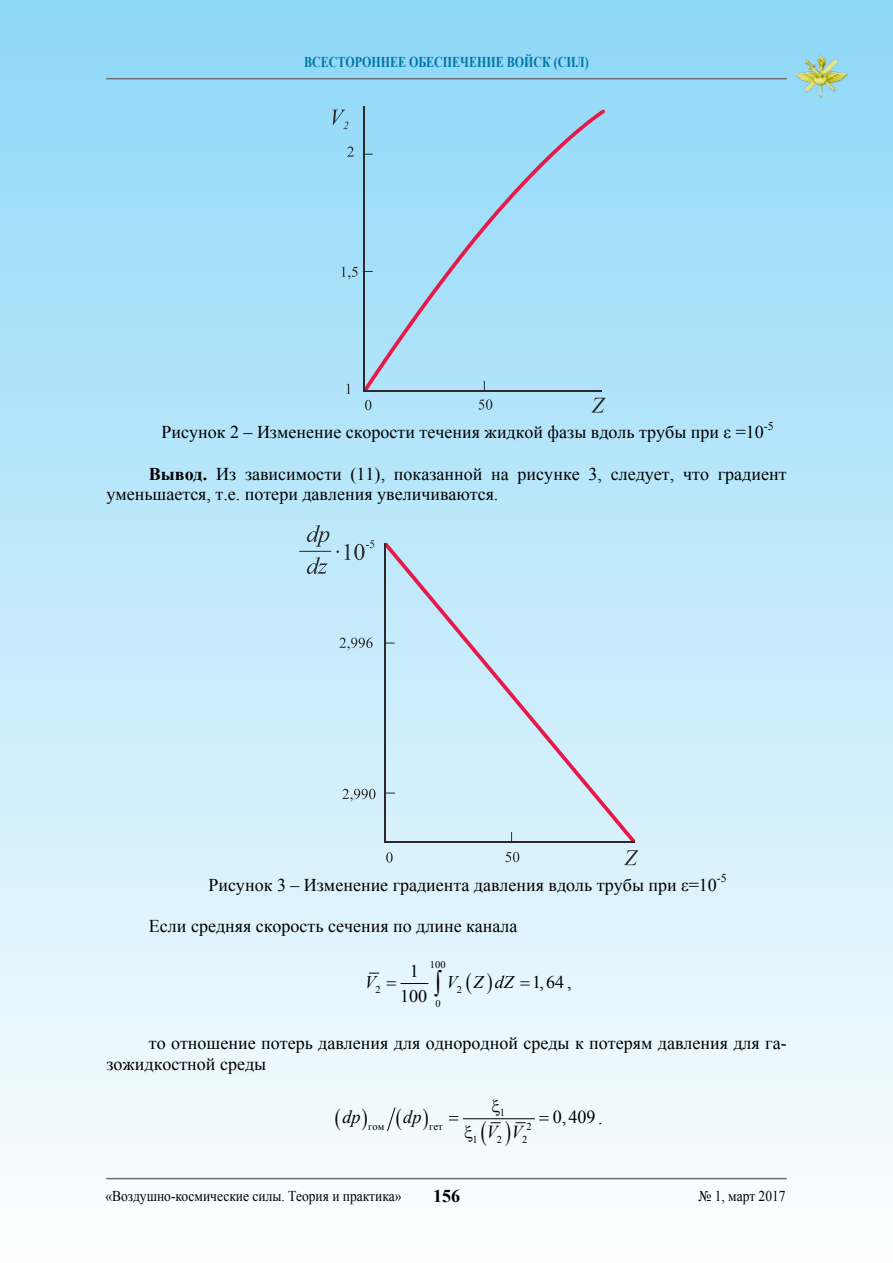
<style>
.page{position:relative;width:893px;height:1263px;background:#fff}
.page>*{position:absolute;margin:0;border:0;box-sizing:border-box;transform-origin:0 0}
.t1{font:italic 18.3px "Times New Roman";color:#000}
.t2{font:18.3px "Times New Roman";color:#000}
.t3{font:18px/20.7px "Times New Roman";color:#000}
.t4{font:700 18px "Times New Roman";color:#000}
.t5{font:17.7px "Times New Roman";color:#000}
.t6{font:italic 17.7px "Times New Roman";color:#000}
.t7{font:15px "Times New Roman";color:#000;scale:.9 1}
.t8{font:700 15px "Times New Roman";color:#0076a3;scale:.8 1}
.t9{font:12px "Times New Roman";color:#000}
.t10{font:10.5px "Times New Roman";letter-spacing:-.005em;color:#000}
.t11{font:10.2px "Times New Roman";color:#000}
.s1{font-weight:700}
.s2{font-size:18px}
</style>
<div class="page">
<div style="left:0;top:0;width:893px;height:1263px;background:linear-gradient(to bottom,#8dd7f8,#fefefe)"></div>
<hr style="left:106px;top:78px;width:681px;height:1px;background:#6d6e71">
<hr style="left:106px;top:1178px;width:681px;height:1px;background:#6d6e71">
<img style="left:792px;top:52px;width:58px;height:47px">
<hr style="left:463px;top:1118px;width:71px;height:1px;background:#000">
<svg style="left:364px;top:110px;width:241px;height:281px;background:#a4dbf5"></svg>
<hr style="left:363px;top:106px;width:1px;height:285px;background:#2b2a29">
<hr style="left:363px;top:390px;width:239px;height:1px;background:#2b2a29">
<svg style="left:365px;top:400px;width:6px;height:10px"></svg>
<svg style="left:479px;top:399px;width:13px;height:11px"></svg>
<svg style="left:592px;top:398px;width:13px;height:15px"></svg>
<svg style="left:347px;top:146px;width:7px;height:11px"></svg>
<svg style="left:342px;top:267px;width:30px;height:12px"></svg>
<svg style="left:346px;top:384px;width:4px;height:10px"></svg>
<svg style="left:332px;top:110px;width:16px;height:19px"></svg>
<svg style="left:386px;top:543px;width:249px;height:299px;background:#cae7f7"></svg>
<hr style="left:384px;top:543px;width:2px;height:300px;background:#2b2a29">
<hr style="left:384px;top:842px;width:251px;height:1px;background:#2b2a29">
<svg style="left:386px;top:852px;width:7px;height:11px"></svg>
<svg style="left:505px;top:852px;width:14px;height:10px"></svg>
<svg style="left:624px;top:850px;width:14px;height:15px"></svg>
<svg style="left:339px;top:638px;width:34px;height:12px"></svg>
<svg style="left:342px;top:789px;width:33px;height:12px"></svg>
<svg style="left:336px;top:540px;width:38px;height:20px"></svg>
<svg style="left:307px;top:525px;width:22px;height:22px"></svg>
<svg style="left:307px;top:557px;width:21px;height:17px"></svg>
<hr style="left:300px;top:551px;width:31px;height:1px;background:#2b2a29">
<svg style="left:467px;top:973px;width:4px;height:21px"></svg>
<svg style="left:487px;top:973px;width:5px;height:21px"></svg>
<svg style="left:387px;top:981px;width:41px;height:4px"></svg>
<svg style="left:520px;top:981px;width:10px;height:4px"></svg>
<svg style="left:336px;top:1108px;width:4px;height:22px"></svg>
<svg style="left:362px;top:1108px;width:5px;height:22px"></svg>
<svg style="left:387px;top:1107px;width:14px;height:24px"></svg>
<svg style="left:423px;top:1108px;width:5px;height:22px"></svg>
<svg style="left:481px;top:1099px;width:29px;height:47px"></svg>
<svg style="left:449px;top:1116px;width:9px;height:5px"></svg>
<svg style="left:539px;top:1116px;width:10px;height:5px"></svg>
<svg style="left:465px;top:1125px;width:8px;height:17px"></svg>
<svg style="left:434px;top:970px;width:8px;height:27px"></svg>
<p class="t8" style="left:304px;top:51px;width:357px">ВСЕСТОРОННЕЕ ОБЕСПЕЧЕНИЕ ВОЙСК (СИЛ)</p>
<p class="t3" style="left:162px;top:421px;width:604px">Рисунок 2 – Изменение скорости течения жидкой фазы вдоль трубы при ε =10</p>
<p class="t9" style="left:764px;top:418px;width:11px">-5</p>
<p class="t3" style="left:106px;top:463px;width:682px;text-indent:43px"><span class="s1">Вывод.</span> Из зависимости (11), показанной на рисунке 3, следует, что градиент уменьшается, т.е. потери давления увеличиваются.</p>
<p class="t3" style="left:208px;top:874px;width:510px">Рисунок 3 – Изменение градиента давления вдоль трубы при ε=10</p>
<p class="t9" style="left:717px;top:870px;width:11px">-5</p>
<p class="t3" style="left:149px;top:915px;width:370px">Если средняя скорость сечения по длине канала</p>
<p class="t11" style="left:430px;top:957px;width:17px">100</p>
<p class="t11" style="left:375px;top:982px;width:7px">2</p>
<p class="t11" style="left:457px;top:982px;width:7px">2</p>
<p class="t11" style="left:436px;top:997px;width:7px">0</p>
<p class="t5" style="left:410px;top:959px;width:11px">1</p>
<p class="t6" style="left:365px;top:970px;width:13px">V</p>
<p class="t6" style="left:446px;top:970px;width:69px">V ZdZ</p>
<p class="t5" style="left:532px;top:970px;width:41px">1,64 <span class="s2">,</span></p>
<p class="t5" style="left:400px;top:984px;width:29px">100</p>
<p class="t3" style="left:106px;top:1032px;width:682px;text-indent:43px">то отношение потерь давления для однородной среды к потерям давления для га&shy;зожидкостной среды</p>
<p class="t10" style="left:500px;top:1106px;width:7px">1</p>
<p class="t10" style="left:368px;top:1120px;width:18px">гом</p>
<p class="t10" style="left:429px;top:1120px;width:15px">гет</p>
<p class="t10" style="left:526px;top:1119px;width:7px">2</p>
<p class="t10" style="left:472px;top:1132px;width:7px">1</p>
<p class="t10" style="left:497px;top:1132px;width:7px">2</p>
<p class="t10" style="left:522px;top:1132px;width:7px">2</p>
<p class="t1" style="left:342px;top:1104px;width:20px">dp</p>
<p class="t1" style="left:403px;top:1104px;width:20px">dp</p>
<p class="t2" style="left:553px;top:1105px;width:51px">0, 409 <span class="s2">.</span></p>
<p class="t1" style="left:486px;top:1119px;width:38px">V V</p>
<p class="t7" style="left:105px;top:1186px;width:330px">«Воздушно-космические силы. Теория и практика»</p>
<p class="t4" style="left:433px;top:1184px;width:28px">156</p>
<p class="t7" style="left:699px;top:1186px;width:98px">№ 1, март 2017</p>
</div>
